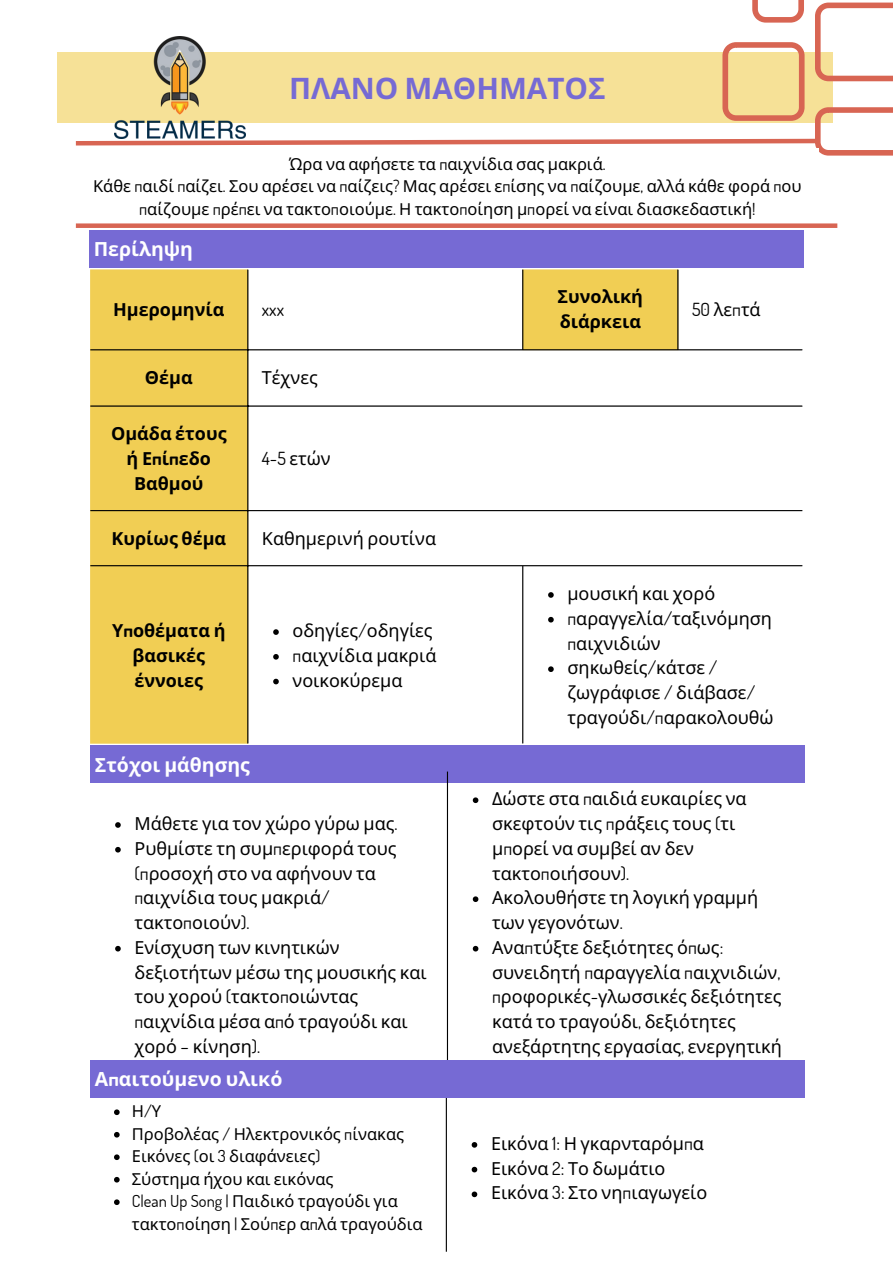
<style>
.page{position:relative;width:893px;height:1264px;background:#fff}
.page>*{position:absolute;margin:0;border:0;box-sizing:border-box;transform-origin:0 0}
.t1{font:700 29.55px "Noto Sans";color:#766ad4}
.t2{font:700 19.5px "Noto Sans";color:#fff}
.t3{font:18px/24.8px "Noto Sans";color:#000}
.t4{font:700 18px/24.8px "Noto Sans";color:#000;text-align:center}
.t5{font:18px "Dosis";color:#000}
.t6{font:16.5px/22.5px "Noto Sans";color:#000;text-align:center}
.s1{font-family:"Dosis"}
</style>
<div class="page">
<div style="left:89px;top:230px;width:714px;height:37px;background:#766ad4"></div>
<svg style="left:90px;top:270px;width:588px;height:473px"></svg>
<svg style="left:273px;top:629px;width:6px;height:6px"></svg>
<svg style="left:273px;top:654px;width:6px;height:5px"></svg>
<svg style="left:273px;top:678px;width:6px;height:6px"></svg>
<svg style="left:548px;top:592px;width:5px;height:5px"></svg>
<svg style="left:548px;top:617px;width:5px;height:5px"></svg>
<svg style="left:548px;top:666px;width:5px;height:6px"></svg>
<hr style="left:247px;top:270px;width:1px;height:473px;background:#000">
<hr style="left:522px;top:270px;width:1px;height:79px;background:#000">
<hr style="left:522px;top:566px;width:1px;height:177px;background:#000">
<hr style="left:677px;top:270px;width:1px;height:79px;background:#000">
<hr style="left:90px;top:349px;width:712px;height:1px;background:#000">
<hr style="left:90px;top:405px;width:712px;height:1px;background:#000">
<hr style="left:90px;top:510px;width:712px;height:1px;background:#000">
<hr style="left:90px;top:565px;width:712px;height:1px;background:#000">
<div style="left:90px;top:745px;width:714px;height:38px;background:#766ad4"></div>
<svg style="left:71px;top:0;width:821px;height:156px"></svg>
<div style="left:76px;top:223px;width:761px;height:5px;background:#d86553"></div>
<img style="left:114px;top:36px;width:131px;height:102px">
<svg style="left:115px;top:822px;width:6px;height:5px"></svg>
<svg style="left:115px;top:847px;width:6px;height:5px"></svg>
<svg style="left:115px;top:945px;width:6px;height:6px"></svg>
<svg style="left:472px;top:797px;width:6px;height:6px"></svg>
<svg style="left:472px;top:896px;width:6px;height:6px"></svg>
<svg style="left:472px;top:945px;width:6px;height:6px"></svg>
<hr style="left:447px;top:771px;width:1px;height:326px;background:#000">
<svg style="left:114px;top:1109px;width:6px;height:6px"></svg>
<svg style="left:114px;top:1132px;width:6px;height:5px"></svg>
<svg style="left:114px;top:1154px;width:6px;height:5px"></svg>
<svg style="left:114px;top:1176px;width:6px;height:6px"></svg>
<svg style="left:114px;top:1199px;width:6px;height:5px"></svg>
<svg style="left:471px;top:1142px;width:6px;height:5px"></svg>
<svg style="left:471px;top:1166px;width:6px;height:6px"></svg>
<svg style="left:471px;top:1191px;width:6px;height:6px"></svg>
<hr style="left:446px;top:1084px;width:1px;height:167px;background:#000">
<div style="left:90px;top:1060px;width:714px;height:37px;background:#766ad4"></div>
<p class="t1" style="left:289px;top:68px;width:318px">ΠΛΑΝΟ ΜΑΘΗΜΑΤΟΣ</p>
<p class="t6" style="left:289px;top:152px;width:318px">Ώρα να αφήσετε τα <span class="s1">π</span>αιχνίδια σας μακριά<span class="s1">.</span></p>
<p class="t6" style="left:93px;top:174px;width:710px">Κάθε <span class="s1">π</span>αιδί <span class="s1">π</span>αίζει<span class="s1">.</span> Σου αρέσει να <span class="s1">π</span>αίζεις<span class="s1">?</span> Μας αρέσει ε<span class="s1">π</span>ίσης να <span class="s1">π</span>αίζουμε<span class="s1">,</span> αλλά κάθε φορά <span class="s1">π</span>ου <span class="s1">π</span>αίζουμε <span class="s1">π</span>ρέ<span class="s1">π</span>ει να τακτο<span class="s1">π</span>οιούμε<span class="s1">.</span> Η τακτο<span class="s1">π</span>οίηση μ<span class="s1">π</span>ορεί να είναι διασκεδαστική<span class="s1">!</span></p>
<p class="t2" style="left:94px;top:235px;width:101px">Περίληψη</p>
<p class="t4" style="left:113px;top:296px;width:113px">Ημερομηνία</p>
<p class="t5" style="left:262px;top:297px;width:24px">xxx</p>
<p class="t4" style="left:145px;top:365px;width:49px">Θέμα</p>
<p class="t3" style="left:262px;top:365px;width:57px">Τέχνες</p>
<p class="t4" style="left:111px;top:421px;width:117px">Ομάδα έτους ή Ε<span class="s1">π</span>ί<span class="s1">π</span>εδο<br>Βαθμού</p>
<p class="t3" style="left:262px;top:445px;width:70px"><span class="s1">4-5</span> ετών</p>
<p class="t4" style="left:111px;top:525px;width:116px">Κυρίως θέμα</p>
<p class="t3" style="left:262px;top:525px;width:176px">Καθημερινή ρουτίνα</p>
<p class="t4" style="left:112px;top:617px;width:115px">Υ<span class="s1">π</span>οθέματα ή βασικές έννοιες</p>
<p class="t3" style="left:292px;top:617px;width:142px">οδηγίες<span class="s1">/</span>οδηγίες</p>
<p class="t3" style="left:292px;top:642px;width:145px"><span class="s1">π</span>αιχνίδια μακριά</p>
<p class="t3" style="left:292px;top:667px;width:111px">νοικοκύρεμα</p>
<p class="t2" style="left:95px;top:750px;width:157px">Στόχοι μάθησης</p>
<p class="t3" style="left:134px;top:810px;width:265px">Μάθετε για τον χώρο γύρω μας<span class="s1">.</span></p>
<p class="t3" style="left:134px;top:835px;width:264px">Ρυθμίστε τη συμ<span class="s1">π</span>εριφορά τους <span class="s1">(π</span>ροσοχή στο να αφήνουν τα <span class="s1">π</span>αιχνίδια τους μακριά<span class="s1">/ </span>τακτο<span class="s1">π</span>οιούν<span class="s1">).</span></p>
<p class="t3" style="left:134px;top:934px;width:294px">Ενίσχυση των κινητικών δεξιοτήτων μέσω της μουσικής και του χορού <span class="s1">(</span>τακτο<span class="s1">π</span>οιώντας <span class="s1">π</span>αιχνίδια μέσα α<span class="s1">π</span>ό τραγούδι και χορό <span class="s1">–</span> κίνηση<span class="s1">).</span></p>
<p class="t2" style="left:95px;top:1065px;width:189px">Α<span class="s1">π</span>αιτούμενο υλικό</p>
<p class="t6" style="left:132px;top:1099px;width:31px">Η<span class="s1">/</span>Υ</p>
<p class="t6" style="left:132px;top:1122px;width:274px">Προβολέας <span class="s1">/</span> Ηλεκτρονικός <span class="s1">π</span>ίνακας</p>
<p class="t6" style="left:132px;top:1144px;width:190px">Εικόνες <span class="s1">(</span>οι <span class="s1">3</span> διαφάνειες<span class="s1">)</span></p>
<p class="t6" style="left:132px;top:1167px;width:203px">Σύστημα ήχου και εικόνας</p>
<p class="t6" style="left:132px;top:1189px;width:292px;text-align:left"><span class="s1">Clean Up Song |</span> Παιδικό τραγούδι για τακτο<span class="s1">π</span>οίηση <span class="s1">|</span> Σού<span class="s1">π</span>ερ α<span class="s1">π</span>λά τραγούδια</p>
<p class="t4" style="left:557px;top:284px;width:87px;text-align:left">Συνολική διάρκεια</p>
<p class="t3" style="left:692px;top:296px;width:70px"><span class="s1">50</span> λε<span class="s1">π</span>τά</p>
<p class="t3" style="left:567px;top:580px;width:149px">μουσική και χορό</p>
<p class="t3" style="left:567px;top:605px;width:206px"><span class="s1">π</span>αραγγελία<span class="s1">/</span>ταξινόμηση <span class="s1">π</span>αιχνιδιών</p>
<p class="t3" style="left:567px;top:655px;width:208px">σηκωθείς<span class="s1">/</span>κάτσε <span class="s1">/ </span>ζωγράφισε <span class="s1">/</span> διάβασε<span class="s1">/ </span>τραγούδι<span class="s1">/π</span>αρακολουθώ</p>
<p class="t3" style="left:492px;top:786px;width:256px">Δώστε στα <span class="s1">π</span>αιδιά ευκαιρίες να σκεφτούν τις <span class="s1">π</span>ράξεις τους <span class="s1">(</span>τι μ<span class="s1">π</span>ορεί να συμβεί αν δεν τακτο<span class="s1">π</span>οιήσουν<span class="s1">).</span></p>
<p class="t3" style="left:492px;top:884px;width:268px">Ακολουθήστε τη λογική γραμμή των γεγονότων<span class="s1">.</span></p>
<p class="t3" style="left:492px;top:934px;width:291px">Ανα<span class="s1">π</span>τύξτε δεξιότητες ό<span class="s1">π</span>ως<span class="s1">: </span>συνειδητή <span class="s1">π</span>αραγγελία <span class="s1">π</span>αιχνιδιών<span class="s1">, π</span>ροφορικές<span class="s1">-</span>γλωσσικές δεξιότητες κατά το τραγούδι<span class="s1">,</span> δεξιότητες ανεξάρτητης εργασίας<span class="s1">,</span> ενεργητική</p>
<p class="t3" style="left:491px;top:1130px;width:214px">Εικόνα <span class="s1">1:</span> Η γκαρνταρόμ<span class="s1">π</span>α</p>
<p class="t3" style="left:491px;top:1155px;width:176px">Εικόνα <span class="s1">2:</span> Το δωμάτιο</p>
<p class="t3" style="left:491px;top:1179px;width:218px">Εικόνα <span class="s1">3:</span> Στο νη<span class="s1">π</span>ιαγωγείο</p>
</div>
